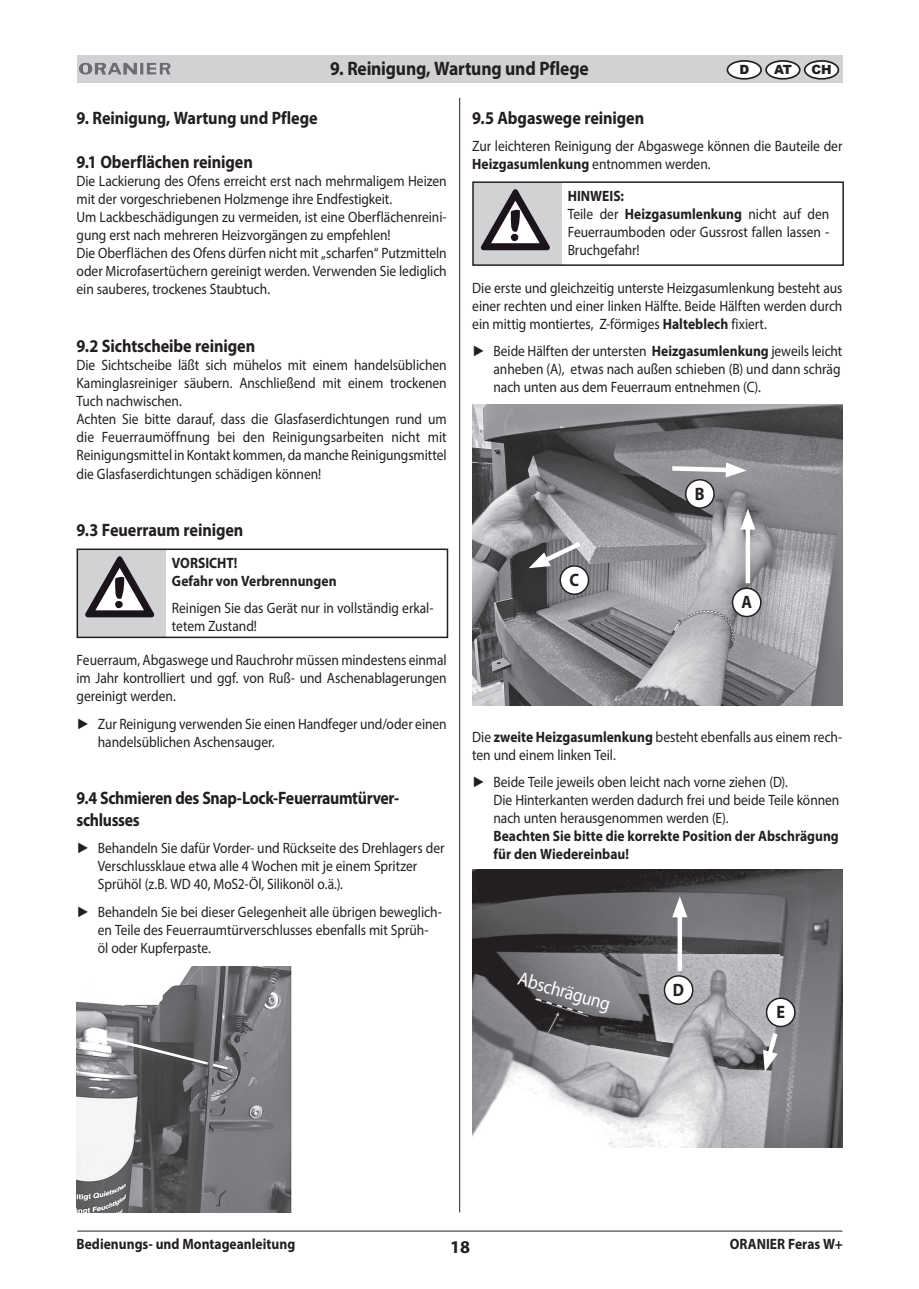
<style>
.page{position:relative;width:919px;height:1289px;background:#fff}
.page>*{position:absolute;margin:0;border:0;box-sizing:border-box;transform-origin:0 0}
.t1{font:700 19.5px "Myriad Pro";letter-spacing:-.01em;color:#231f20;scale:.9 1}
.t2{font:19.5px "Myriad Pro";color:#fff;scale:.9 1}
.t3{font:700 18px "Myriad Pro";letter-spacing:-.005em;color:#231f20;scale:.9 1}
.t4{font:700 18px/21.8px "Myriad Pro";letter-spacing:-.005em;color:#231f20;scale:.88 1}
.t5{font:700 18px "Myriad Pro";letter-spacing:-.005em;color:#231f20}
.t6{font:15px/18px "Myriad Pro";letter-spacing:-.005em;color:#231f20;scale:.9 1}
.t7{font:700 15px/18px "Myriad Pro";color:#231f20;scale:.9 1}
.t8{font:900 12.6px "Arial";color:#231f20}
.s1{font-family:"Arial"}
.s2{font-weight:700}
</style>
<div class="page">
<div style="left:77px;top:56px;width:765px;height:27px;background:#d1d2d4"></div>
<img style="left:110px;top:63px;width:27px;height:12px">
<hr style="left:77px;top:1230px;width:765px;height:1px;background:#231f20">
<div style="left:727px;top:61px;width:34px;height:18px;background:#fff;border-radius:50%"></div>
<div style="left:726px;top:60px;width:35px;height:20px;border:2px solid #231f20;border-radius:50%"></div>
<hr style="left:459px;top:98px;width:1px;height:1114px;background:#231f20">
<div style="left:766px;top:61px;width:33px;height:18px;background:#fff;border-radius:50%"></div>
<div style="left:765px;top:60px;width:35px;height:20px;border:2px solid #231f20;border-radius:50%"></div>
<div style="left:804px;top:61px;width:34px;height:18px;background:#fff;border-radius:50%"></div>
<div style="left:803px;top:60px;width:36px;height:20px;border:2px solid #231f20;border-radius:50%"></div>
<div style="left:77px;top:549px;width:89px;height:88px;background:#d1d2d4"></div>
<div style="left:77px;top:548px;width:371px;height:90px;border:2px solid #231f20"></div>
<svg style="left:85px;top:556px;width:69px;height:61px"></svg>
<img style="left:77px;top:966px;width:214px;height:246px">
<div style="left:473px;top:182px;width:88px;height:83px;background:#d1d2d4"></div>
<div style="left:472px;top:181px;width:371px;height:85px;border:2px solid #231f20"></div>
<svg style="left:481px;top:189px;width:69px;height:61px"></svg>
<img style="left:472px;top:404px;width:370px;height:301px">
<div style="left:745px;top:521px;width:5px;height:62px;background:#fff"></div>
<svg style="left:740px;top:509px;width:15px;height:20px"></svg>
<svg style="left:667px;top:462px;width:79px;height:15px"></svg>
<svg style="left:528px;top:538px;width:57px;height:31px"></svg>
<div style="left:732px;top:588px;width:28px;height:28px;background:#fff;border-radius:50%"></div>
<div style="left:731px;top:587px;width:30px;height:30px;border:2px solid #231f20;border-radius:50%"></div>
<div style="left:560px;top:566px;width:28px;height:28px;background:#fff;border-radius:50%"></div>
<div style="left:559px;top:565px;width:30px;height:30px;border:2px solid #231f20;border-radius:50%"></div>
<div style="left:685px;top:480px;width:29px;height:28px;background:#fff;border-radius:50%"></div>
<div style="left:685px;top:479px;width:29px;height:30px;border:2px solid #231f20;border-radius:50%"></div>
<img style="left:472px;top:869px;width:370px;height:278px">
<svg style="left:534px;top:997px;width:50px;height:17px"></svg>
<div style="left:677px;top:909px;width:5px;height:61px;background:#fff"></div>
<svg style="left:672px;top:896px;width:15px;height:21px"></svg>
<div style="left:664px;top:975px;width:28px;height:29px;background:#fff;border-radius:50%"></div>
<div style="left:663px;top:975px;width:30px;height:29px;border:2px solid #231f20;border-radius:50%"></div>
<svg style="left:762px;top:1028px;width:18px;height:43px"></svg>
<div style="left:766px;top:998px;width:28px;height:28px;background:#fff;border-radius:50%"></div>
<div style="left:765px;top:997px;width:30px;height:30px;border:2px solid #231f20;border-radius:50%"></div>
<h1 class="t1" style="left:330px;top:56px;width:288px">9. Reinigung, Wartung und Pflege</h1>
<p class="t8" style="left:774px;top:60px;width:19px">AT</p>
<p class="t8" style="left:811px;top:60px;width:22px">CH</p>
<p class="t8" style="left:739px;top:60px;width:11px">D</p>
<p class="t3" style="left:77px;top:106px;width:269px">9. Reinigung, Wartung und Pflege</p>
<p class="t3" style="left:77px;top:150px;width:197px">9.1 Oberflächen reinigen</p>
<p class="t6" style="left:77px;top:171px;width:413px">Die Lackierung des Ofens erreicht erst nach mehrmaligem Heizen mit der vorgeschriebenen Holzmenge ihre Endfestigkeit.<br>Um Lackbeschädigungen zu vermeiden, ist eine Oberflächenreini&shy;gung erst nach mehreren Heizvorgängen zu empfehlen!<br>Die Oberflächen des Ofens dürfen nicht mit „scharfen“ Putzmitteln oder Microfasertüchern gereinigt werden. Verwenden Sie lediglich ein sauberes, trockenes Staubtuch.</p>
<p class="t3" style="left:77px;top:334px;width:200px">9.2 Sichtscheibe reinigen</p>
<p class="t6" style="left:77px;top:356px;width:413px">Die Sichtscheibe läßt sich mühelos mit einem handelsüblichen Kaminglasreiniger säubern. Anschließend mit einem trockenen Tuch nachwischen.<br>Achten Sie bitte darauf, dass die Glasfaserdichtungen rund um die Feuerraumöffnung bei den Reinigungsarbeiten nicht mit Reinigungsmittel in Kontakt kommen, da manche Reinigungsmittel die Glasfaserdichtungen schädigen können!</p>
<p class="t3" style="left:77px;top:518px;width:187px">9.3 Feuerraum reinigen</p>
<p class="t7" style="left:172px;top:553px;width:184px">VORSICHT!<br>Gefahr von Verbrennungen</p>
<p class="t6" style="left:172px;top:598px;width:292px">Reinigen Sie das Gerät nur in vollständig erkal&shy;tetem Zustand!</p>
<p class="t6" style="left:77px;top:651px;width:413px;text-align:justify">Feuerraum, Abgaswege und Rauchrohr müssen mindestens einmal im Jahr kontrolliert und ggf. von Ruß- und Aschenablagerungen gereinigt werden.</p>
<p class="t6" style="left:98px;top:714px;width:389px;text-indent:-21px"><span class="s1">►</span> Zur Reinigung verwenden Sie einen Handfeger und/oder einen handelsüblichen Aschensauger.</p>
<p class="t4" style="left:77px;top:787px;width:368px">9.4 Schmieren des Snap-Lock-Feuerraumtürver&shy;schlusses</p>
<p class="t6" style="left:98px;top:839px;width:386px;text-indent:-21px"><span class="s1">►</span> Behandeln Sie dafür Vorder- und Rückseite des Drehlagers der<br>Verschlussklaue etwa alle 4 Wochen mit je einem Spritzer<br>Sprühöl (z.B. WD 40, MoS2-Öl, Silikonöl o.ä.).</p>
<p class="t6" style="left:98px;top:902px;width:383px;text-indent:-21px"><span class="s1">►</span> Behandeln Sie bei dieser Gelegenheit alle übrigen beweglich&shy;en Teile des Feuerraumtürverschlusses ebenfalls mit Sprüh&shy;öl oder Kupferpaste.</p>
<p class="t3" style="left:472px;top:106px;width:193px">9.5 Abgaswege reinigen</p>
<p class="t6" style="left:472px;top:137px;width:413px">Zur leichteren Reinigung der Abgaswege können die Bauteile der<br><span class="s2">Heizgasumlenkung</span> entnommen werden.</p>
<p class="t6" style="left:567px;top:187px;width:292px"><span class="s2">HINWEIS:<br></span>Teile der <span class="s2">Heizgasumlenkung</span> nicht auf den<br>Feuerraumboden oder Gussrost fallen lassen -<br>Bruchgefahr!</p>
<p class="t6" style="left:472px;top:279px;width:413px;text-align:justify">Die erste und gleichzeitig unterste Heizgasumlenkung besteht aus einer rechten und einer linken Hälfte. Beide Hälften werden durch ein mittig montiertes, Z-förmiges <span class="s2">Halteblech</span> fixiert.</p>
<p class="t6" style="left:493px;top:342px;width:389px;text-indent:-21px"><span class="s1">►</span> Beide Hälften der untersten <span class="s2">Heizgasumlenkung</span> jeweils leicht anheben (A), etwas nach außen schieben (B) und dann schräg nach unten aus dem Feuerraum entnehmen (C).</p>
<p class="t3" style="left:569px;top:568px;width:12px">C</p>
<p class="t3" style="left:695px;top:482px;width:12px">B</p>
<p class="t3" style="left:741px;top:590px;width:13px">A</p>
<p class="t6" style="left:472px;top:727px;width:413px">Die <span class="s2">zweite Heizgasumlenkung</span> besteht ebenfalls aus einem rech&shy;ten und einem linken Teil.</p>
<p class="t6" style="left:493px;top:772px;width:386px;text-indent:-21px"><span class="s1">►</span> Beide Teile jeweils oben leicht nach vorne ziehen (D).<br>Die Hinterkanten werden dadurch frei und beide Teile können nach unten herausgenommen werden (E).</p>
<p class="t7" style="left:493px;top:826px;width:385px">Beachten Sie bitte die korrekte Position der Abschrägung für den Wiedereinbau!</p>
<h1 class="t2" style="left:522px;top:966px;width:107px;rotate:16deg">Abschrägung</h1>
<p class="t3" style="left:673px;top:978px;width:14px">D</p>
<p class="t3" style="left:776px;top:1000px;width:11px">E</p>
<p class="t7" style="left:77px;top:1234px;width:244px">Bedienungs- und Montageanleitung</p>
<p class="t7" style="left:729px;top:1234px;width:127px">ORANIER Feras W+</p>
<p class="t5" style="left:450px;top:1235px;width:21px">18</p>
</div>
